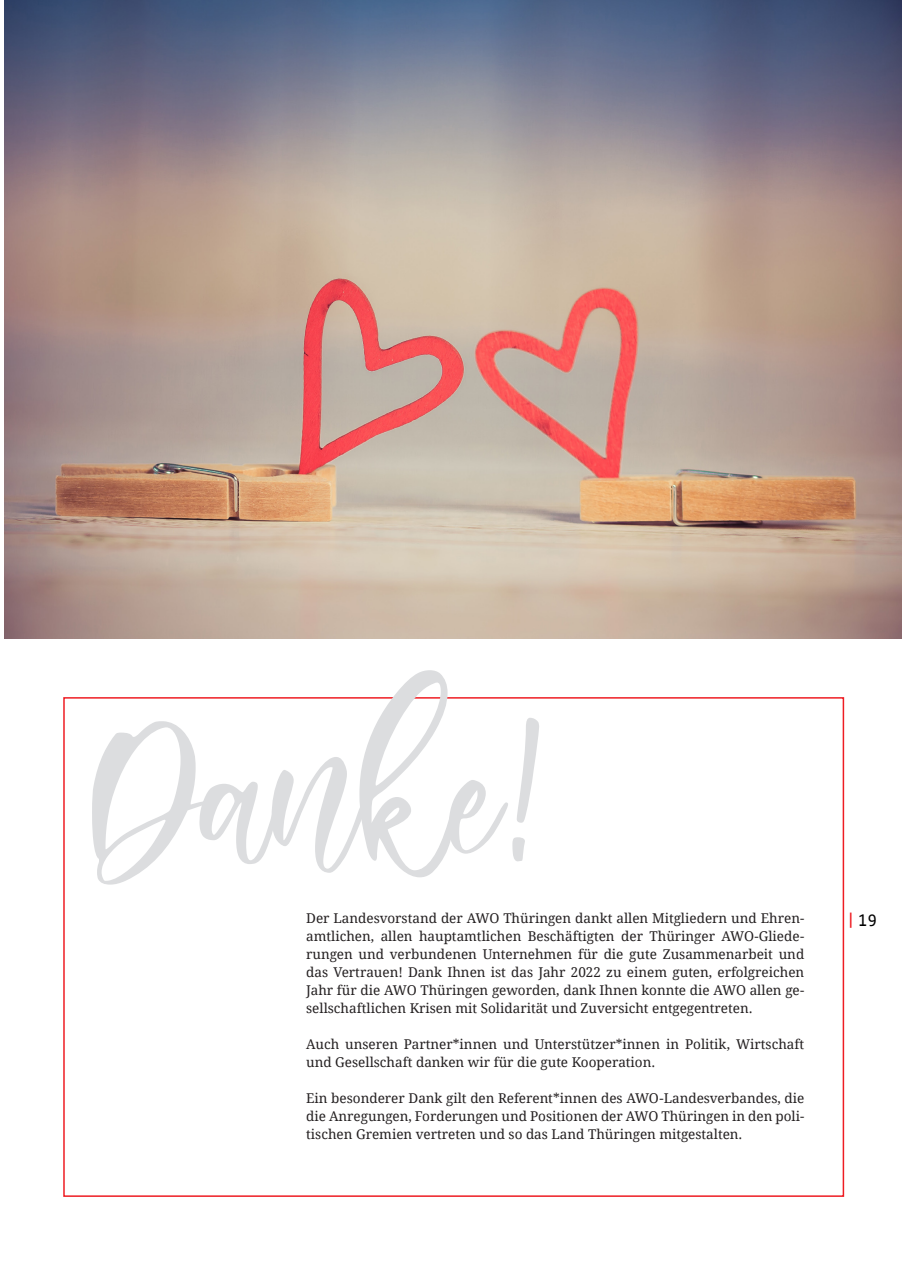
<style>
.page{position:relative;width:902px;height:1272px;background:#fff}
.page>*{position:absolute;margin:0;border:0;box-sizing:border-box;transform-origin:0 0}
.Bildunterschrift{font:227.4px "About Love";color:#dcdddf}
.t1{font:16.5px "AWO Fago Office";color:#000}
.Bildunterschrift-2{font:13.5px/18px "Droid Serif";color:#231f20;text-align:justify}
.s1{color:#ee1d23}
</style>
<div class="page">
<img style="left:4px;top:0;width:897px;height:638px">
<p class="Bildunterschrift" style="left:92px;top:652px;width:457px">Danke!</p>
<p class="Bildunterschrift-2" style="left:306px;top:909px;width:499px">Der Landesvorstand der AWO Thüringen dankt allen Mitgliedern und Ehren&shy;amtlichen, allen hauptamtlichen Beschäftigten der Thüringer AWO-Gliede&shy;rungen und verbundenen Unternehmen für die gute Zusammenarbeit und das Vertrauen! Dank Ihnen ist das Jahr 2022 zu einem guten, erfolgreichen Jahr für die AWO Thüringen geworden, dank Ihnen konnte die AWO allen ge&shy;sellschaftlichen Krisen mit Solidarität und Zuversicht entgegentreten.</p>
<p class="Bildunterschrift-2" style="left:306px;top:1035px;width:499px">Auch unseren Partner*innen und Unterstützer*innen in Politik, Wirtschaft und Gesellschaft danken wir für die gute Kooperation.</p>
<p class="Bildunterschrift-2" style="left:306px;top:1089px;width:499px">Ein besonderer Dank gilt den Referent*innen des AWO-Landesverbandes, die die Anregungen, Forderungen und Positionen der AWO Thüringen in den poli&shy;tischen Gremien vertreten und so das Land Thüringen mitgestalten.</p>
<p class="t1" style="left:848px;top:911px;width:30px"><span class="s1">|</span> 19</p>
</div>
